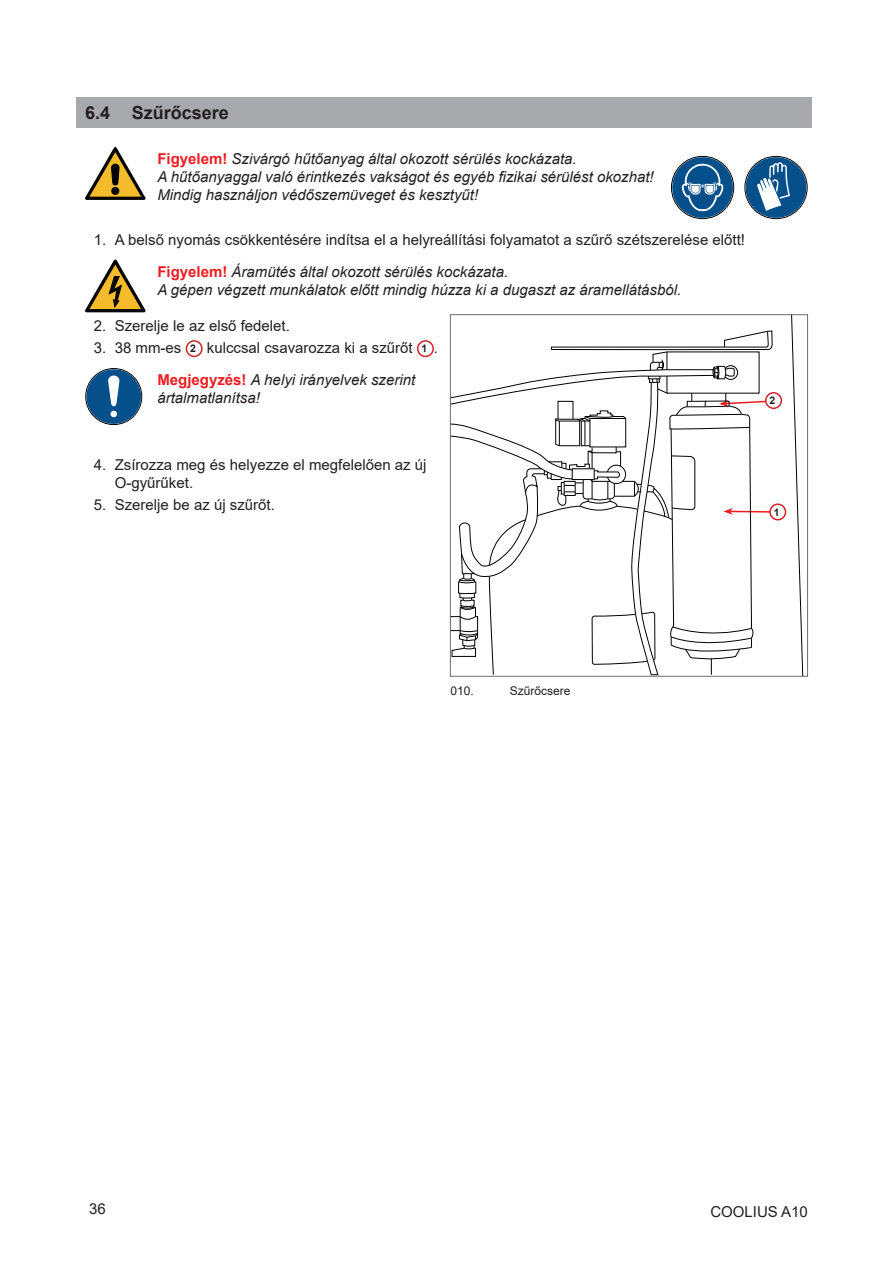
<style>
.page{position:relative;width:893px;height:1263px;background:#fff}
.page>*{position:absolute;margin:0;border:0;box-sizing:border-box;transform-origin:0 0}
.t1{font:700 18px "Arial";color:#231f20}
.t2{font:15px/32px "Arial";color:#231f20}
.t3{font:italic 15px/18px "Arial";color:#231f20}
.t4{font:12px "Arial";color:#231f20}
.t5{font:700 10.5px "Arial";color:#231f20}
.s1{font-weight:700;font-style:normal;color:#ee1d23}
.s2{font-weight:700;color:#ee1d23}
.s3{font-style:italic}
.s4{font-weight:700;font-size:10.5px}
</style>
<div class="page">
<div style="left:77px;top:98px;width:735px;height:30px;background:#a8a9ad"></div>
<div style="left:186px;top:340px;width:17px;height:17px;border:2px solid #d1232a;border-radius:50%"></div>
<div style="left:417px;top:340px;width:17px;height:17px;border:2px solid #d1232a;border-radius:50%"></div>
<svg style="left:672px;top:157px;width:61px;height:61px"></svg>
<svg style="left:746px;top:157px;width:60px;height:61px"></svg>
<svg style="left:85px;top:147px;width:61px;height:53px"></svg>
<svg style="left:85px;top:260px;width:61px;height:52px"></svg>
<div style="left:769px;top:503px;width:17px;height:17px;border:2px solid #d1232a;border-radius:50%"></div>
<div style="left:765px;top:392px;width:17px;height:17px;border:2px solid #d1232a;border-radius:50%"></div>
<svg style="left:791px;top:316px;width:12px;height:359px"></svg>
<svg style="left:452px;top:330px;width:327px;height:345px"></svg>
<div style="left:450px;top:314px;width:358px;height:363px;border:1px solid #6c6d70"></div>
<svg style="left:85px;top:368px;width:57px;height:56px"></svg>
<p class="t1" style="left:85px;top:100px;width:145px">6.4 Szűrőcsere</p>
<p class="t3" style="left:157px;top:150px;width:498px"><span class="s1">Figyelem!</span> Szivárgó hűtőanyag által okozott sérülés kockázata.<br>A hűtőanyaggal való érintkezés vakságot és egyéb fizikai sérülést okozhat!<br>Mindig használjon védőszemüveget és kesztyűt!</p>
<p class="t2" style="left:157px;top:223px;width:589px;text-indent:-64px">1. A belső nyomás csökkentésére indítsa el a helyreállítási folyamatot a szűrő szétszerelése előtt!<br><span class="s2">Figyelem!</span> <span class="s3">Áramütés által okozott sérülés kockázata.</span></p>
<p class="t3" style="left:157px;top:280px;width:525px">A gépen végzett munkálatok előtt mindig húzza ki a dugaszt az áramellátásból.</p>
<p class="t2" style="left:94px;top:309px;width:198px">2. Szerelje le az első fedelet.</p>
<p class="t2" style="left:157px;top:332px;width:282px;text-indent:-64px">3. 38 mm-es <span class="s4">2</span> kulccsal csavarozza ki a szűrőt <span class="s4">1</span> .<br><span class="s2">Megjegyzés!</span> <span class="s3">A helyi irányelvek szerint</span></p>
<p class="t3" style="left:157px;top:389px;width:104px">ártalmatlanítsa!</p>
<p class="t2" style="left:115px;top:455px;width:313px;line-height:18px;text-indent:-21px">4. Zsírozza meg és helyezze el megfelelően az új<br>O-gyűrűket.</p>
<p class="t2" style="left:94px;top:488px;width:183px">5. Szerelje be az új szűrőt.</p>
<p class="t5" style="left:770px;top:393px;width:7px">2</p>
<p class="t5" style="left:774px;top:505px;width:7px">1</p>
<p class="t4" style="left:450px;top:683px;width:25px">010.</p>
<p class="t4" style="left:510px;top:683px;width:62px">Szűrőcsere</p>
<p class="t2" style="left:89px;top:1193px;width:18px">36</p>
<p class="t2" style="left:710px;top:1195px;width:99px">COOLIUS A10</p>
</div>
